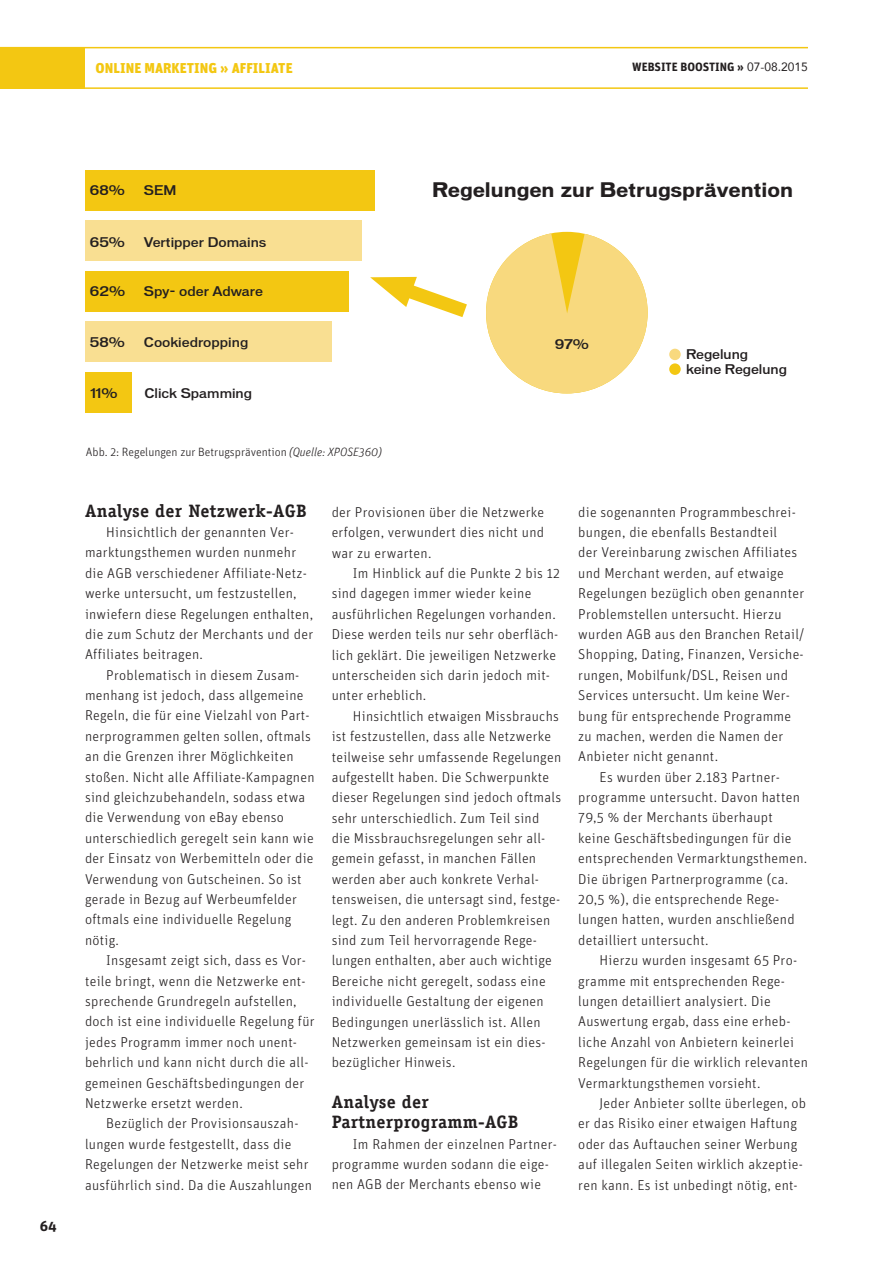
<style>
.page{position:relative;width:893px;height:1263px;background:#fff}
.page>*{position:absolute;margin:0;border:0;box-sizing:border-box;transform-origin:0 0}
.t1{font:700 19.2px "Vonnes";color:#231f20}
.t2{font:700 18px/20.4px "Officina Serif Std";letter-spacing:.02em;color:#231f20}
.t3{font:300 14.25px/20.4px "Unit";letter-spacing:.02em;color:#231f20}
.t4{font:900 14.25px "Unit";color:#f3c712}
.t5{font:700 14.25px "Unit";color:#231f20}
.t6{font:500 12.75px/15.3px "Vonnes";color:#231f20}
.t7{font:300 12px "Unit";color:#231f20}
.t8{font:700 12px "Unit";color:#231f20}
.s1{font-family:"Avenir";font-weight:400}
.s2{font-style:italic}
</style>
<div class="page">
<div style="left:0;top:47px;width:85px;height:41px;background:#f3c712"></div>
<hr style="left:0;top:47px;width:808px;height:1px;background:#f3c712">
<hr style="left:0;top:87px;width:808px;height:2px;background:#f3c712">
<div style="left:85px;top:170px;width:289px;height:41px;background:#f3c712"></div>
<div style="left:85px;top:220px;width:276px;height:41px;background:#f9df92"></div>
<div style="left:85px;top:271px;width:264px;height:41px;background:#f3c712"></div>
<div style="left:85px;top:321px;width:247px;height:41px;background:#f9df92"></div>
<div style="left:85px;top:372px;width:47px;height:41px;background:#f3c712"></div>
<div style="left:669px;top:349px;width:12px;height:11px;background:#f8d97e;border-radius:50%"></div>
<div style="left:669px;top:363px;width:12px;height:12px;background:#f3c712;border-radius:50%"></div>
<svg style="left:370px;top:233px;width:278px;height:160px"></svg>
<p class="t4" style="left:96px;top:59px;width:198px">ONLINE MARKETING » AFFILIATE</p>
<p class="t8" style="left:632px;top:59px;width:177px">WEBSITE BOOSTING » <span class="s1">07-08.2015</span></p>
<p class="t5" style="left:40px;top:1216px;width:19px">64</p>
<p class="t6" style="left:90px;top:183px;width:36px">68%</p>
<p class="t6" style="left:144px;top:183px;width:34px">SEM</p>
<h1 class="t1" style="left:432px;top:179px;width:363px">Regelungen zur Betrugsprävention</h1>
<p class="t6" style="left:90px;top:234px;width:37px">65%</p>
<p class="t6" style="left:144px;top:234px;width:124px">Vertipper Domains</p>
<p class="t6" style="left:90px;top:284px;width:37px">62%</p>
<p class="t6" style="left:144px;top:284px;width:121px">Spy- oder Adware</p>
<p class="t6" style="left:90px;top:334px;width:37px">58%</p>
<p class="t6" style="left:144px;top:334px;width:106px">Cookiedropping</p>
<p class="t6" style="left:90px;top:386px;width:29px">11%</p>
<p class="t6" style="left:144px;top:386px;width:109px">Click Spamming</p>
<p class="t6" style="left:555px;top:336px;width:36px">97%</p>
<p class="t6" style="left:686px;top:347px;width:103px">Regelung<br>keine Regelung</p>
<p class="t7" style="left:86px;top:444px;width:298px">Abb. 2: Regelungen zur Betrugsprävention <span class="s2">(Quelle: XPOSE360)</span></p>
<p class="t2" style="left:85px;top:500px;width:223px">Analyse der Netzwerk-AGB</p>
<p class="t3" style="left:85px;top:522px;width:230px;text-indent:21px">Hinsichtlich der genannten Ver&shy;marktungsthemen wurden nunmehr die AGB verschiedener Affiliate-Netz&shy;werke untersucht, um festzustellen, inwiefern diese Regelungen enthalten, die zum Schutz der Merchants und der Affiliates beitragen.</p>
<p class="t3" style="left:85px;top:664px;width:231px;text-indent:21px">Problematisch in diesem Zusam&shy;menhang ist jedoch, dass allgemeine Regeln, die für eine Vielzahl von Part&shy;nerprogrammen gelten sollen, oftmals an die Grenzen ihrer Möglichkeiten stoßen. Nicht alle Affiliate-Kampagnen sind gleichzubehandeln, sodass etwa die Verwendung von eBay ebenso unterschiedlich geregelt sein kann wie der Einsatz von Werbemitteln oder die Verwendung von Gutscheinen. So ist gerade in Bezug auf Werbeumfelder oftmals eine individuelle Regelung nötig.</p>
<p class="t3" style="left:85px;top:950px;width:231px;text-indent:21px">Insgesamt zeigt sich, dass es Vor&shy;teile bringt, wenn die Netzwerke ent&shy;sprechende Grundregeln aufstellen, doch ist eine individuelle Regelung für jedes Programm immer noch unent&shy;behrlich und kann nicht durch die all&shy;gemeinen Geschäftsbedingungen der Netzwerke ersetzt werden.</p>
<p class="t3" style="left:85px;top:1113px;width:228px;text-indent:21px">Bezüglich der Provisionsauszah&shy;lungen wurde festgestellt, dass die Regelungen der Netzwerke meist sehr ausführlich sind. Da die Auszahlungen</p>
<p class="t3" style="left:332px;top:501px;width:214px;text-align:justify">der Provisionen über die Netzwerke erfolgen, verwundert dies nicht und war zu erwarten.</p>
<p class="t3" style="left:332px;top:563px;width:230px;text-indent:21px">Im Hinblick auf die Punkte 2 bis 12 sind dagegen immer wieder keine ausführlichen Regelungen vorhanden.<br>Diese werden teils nur sehr oberfläch&shy;lich geklärt. Die jeweiligen Netzwerke unterscheiden sich darin jedoch mit&shy;unter erheblich.</p>
<p class="t3" style="left:332px;top:705px;width:231px;text-indent:21px">Hinsichtlich etwaigen Missbrauchs ist festzustellen, dass alle Netzwerke teilweise sehr umfassende Regelungen aufgestellt haben. Die Schwerpunkte dieser Regelungen sind jedoch oftmals sehr unterschiedlich. Zum Teil sind<br>die Missbrauchsregelungen sehr all&shy;gemein gefasst, in manchen Fällen werden aber auch konkrete Verhal&shy;tensweisen, die untersagt sind, festge&shy;legt. Zu den anderen Problemkreisen sind zum Teil hervorragende Rege&shy;lungen enthalten, aber auch wichtige Bereiche nicht geregelt, sodass eine individuelle Gestaltung der eigenen Bedingungen unerlässlich ist. Allen Netzwerken gemeinsam ist ein dies&shy;bezüglicher Hinweis.</p>
<p class="t2" style="left:332px;top:1091px;width:188px">Analyse der<br>Partnerprogramm-AGB</p>
<p class="t3" style="left:332px;top:1133px;width:227px;text-indent:21px">Im Rahmen der einzelnen Partner&shy;programme wurden sodann die eige&shy;nen AGB der Merchants ebenso wie</p>
<p class="t3" style="left:578px;top:501px;width:219px">die sogenannten Programmbeschrei-</p>
<p class="t3" style="left:578px;top:522px;width:200px">bungen, die ebenfalls Bestandteil</p>
<p class="t3" style="left:578px;top:542px;width:220px">der Vereinbarung zwischen Affiliates</p>
<p class="t3" style="left:578px;top:562px;width:207px">und Merchant werden, auf etwaige</p>
<p class="t3" style="left:578px;top:583px;width:227px">Regelungen bezüglich oben genannter</p>
<p class="t3" style="left:578px;top:603px;width:205px">Problemstellen untersucht. Hierzu</p>
<p class="t3" style="left:578px;top:624px;width:227px">wurden AGB aus den Branchen Retail/</p>
<p class="t3" style="left:578px;top:644px;width:227px">Shopping, Dating, Finanzen, Versiche-</p>
<p class="t3" style="left:578px;top:664px;width:211px">rungen, Mobilfunk/DSL, Reisen und</p>
<p class="t3" style="left:578px;top:685px;width:213px">Services untersucht. Um keine Wer-</p>
<p class="t3" style="left:578px;top:705px;width:214px">bung für entsprechende Programme</p>
<p class="t3" style="left:578px;top:726px;width:206px">zu machen, werden die Namen der</p>
<p class="t3" style="left:578px;top:746px;width:141px">Anbieter nicht genannt.</p>
<p class="t3" style="left:599px;top:766px;width:182px">Es wurden über 2.183 Partner-</p>
<p class="t3" style="left:578px;top:787px;width:223px">programme untersucht. Davon hatten</p>
<p class="t3" style="left:578px;top:807px;width:196px">79,5 % der Merchants überhaupt</p>
<p class="t3" style="left:578px;top:827px;width:215px">keine Geschäftsbedingungen für die</p>
<p class="t3" style="left:578px;top:848px;width:230px">entsprechenden Vermarktungsthemen.</p>
<p class="t3" style="left:578px;top:868px;width:211px">Die übrigen Partnerprogramme (ca.</p>
<p class="t3" style="left:578px;top:889px;width:203px">20,5 %), die entsprechende Rege-</p>
<p class="t3" style="left:578px;top:909px;width:218px">lungen hatten, wurden anschließend</p>
<p class="t3" style="left:578px;top:929px;width:132px">detailliert untersucht.</p>
<p class="t3" style="left:599px;top:950px;width:199px">Hierzu wurden insgesamt 65 Pro-</p>
<p class="t3" style="left:578px;top:970px;width:208px">gramme mit entsprechenden Rege-</p>
<p class="t3" style="left:578px;top:991px;width:194px">lungen detailliert analysiert. Die</p>
<p class="t3" style="left:578px;top:1011px;width:214px">Auswertung ergab, dass eine erheb-</p>
<p class="t3" style="left:578px;top:1031px;width:217px">liche Anzahl von Anbietern keinerlei</p>
<p class="t3" style="left:578px;top:1052px;width:231px">Regelungen für die wirklich relevanten</p>
<p class="t3" style="left:578px;top:1072px;width:184px">Vermarktungsthemen vorsieht.</p>
<p class="t3" style="left:599px;top:1093px;width:208px">Jeder Anbieter sollte überlegen, ob</p>
<p class="t3" style="left:578px;top:1113px;width:220px">er das Risiko einer etwaigen Haftung</p>
<p class="t3" style="left:578px;top:1133px;width:220px">oder das Auftauchen seiner Werbung</p>
<p class="t3" style="left:578px;top:1154px;width:226px">auf illegalen Seiten wirklich akzeptie-</p>
<p class="t3" style="left:578px;top:1174px;width:221px">ren kann. Es ist unbedingt nötig, ent-</p>
</div>
